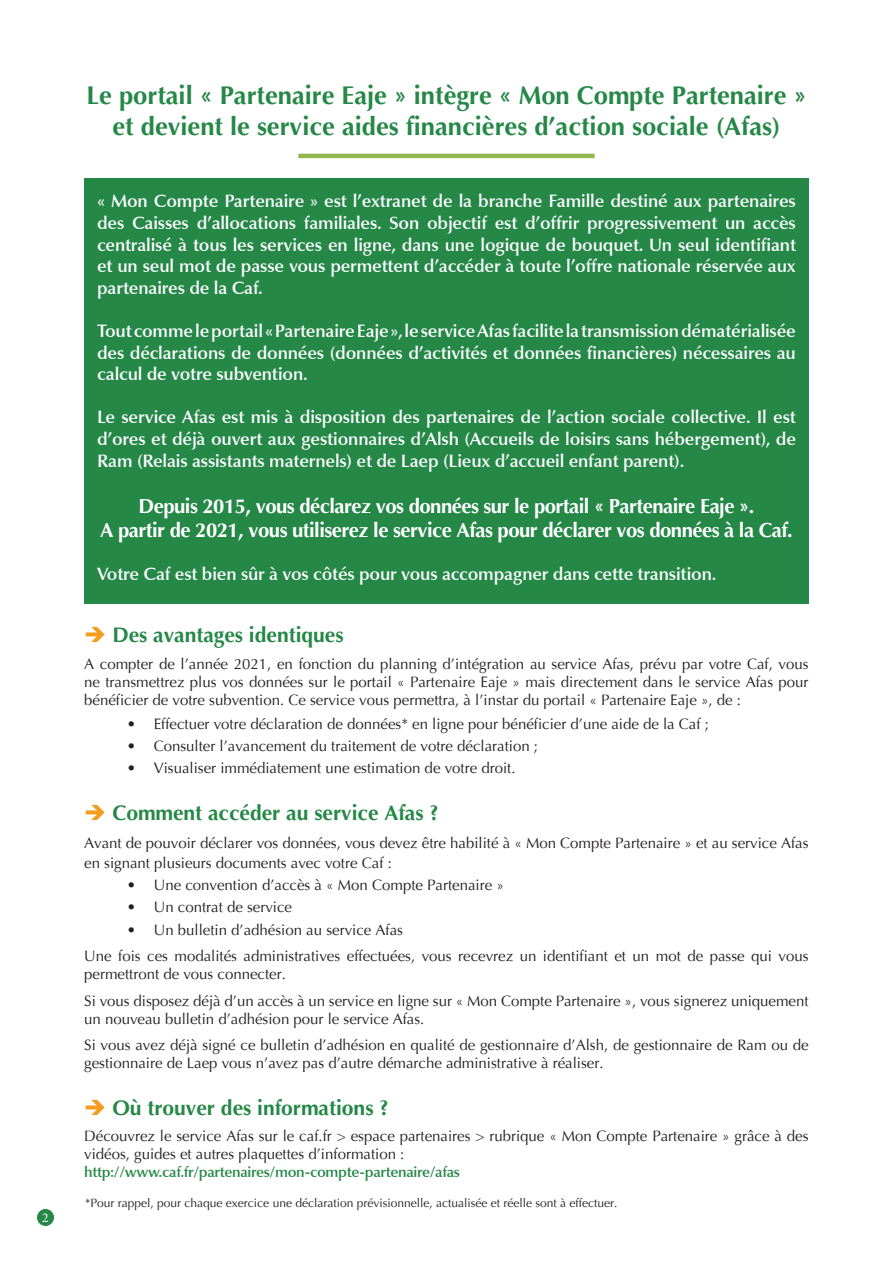
<style>
.page{position:relative;width:893px;height:1263px;background:#fff}
.page>*{position:absolute;margin:0;border:0;box-sizing:border-box;transform-origin:0 0}
.TITRE_1{font:700 25.5px/30.6px "Optima";color:#258847;text-align:center}
.TITRE_1-2{font:700 21px "Optima";color:#258847}
.Chapô{font:700 20.25px/24.3px "Optima";letter-spacing:-.025em;color:#fff;text-align:center}
.Chapô-2{font:600 18px/21.6px "Optima";letter-spacing:-.01em;color:#fff;text-align:justify}
.TEXTE_COURANT{font:15px/18px "Optima";color:#231f20}
.Chapô-3{font:600 15px "Optima";letter-spacing:-.025em;color:#258847}
.t1{font:13.5px "Minion Pro";color:#fff}
.notes_bas_de_page{font:12px "Optima";color:#231f20}
.s1{color:#f49d1d}
</style>
<div class="page">
<div style="left:37px;top:1209px;width:17px;height:17px;background:#258847;border-radius:50%"></div>
<div style="left:84px;top:178px;width:725px;height:426px;background:#258847"></div>
<hr style="left:298px;top:154px;width:297px;height:4px;background:#90b84f">
<p class="t1" style="left:42px;top:1209px;width:8px">2</p>
<p class="TITRE_1" style="left:87px;top:81px;width:721px">Le portail « Partenaire Eaje » intègre « Mon Compte Partenaire » et devient le service aides financières d’action sociale (Afas)</p>
<p class="Chapô-2" style="left:97px;top:191px;width:700px">« Mon Compte Partenaire » est l’extranet de la branche Famille destiné aux partenaires des Caisses d’allocations familiales. Son objectif est d’offrir progressivement un accès centralisé à tous les services en ligne, dans une logique de bouquet. Un seul identifiant et un seul mot de passe vous permettent d’accéder à toute l’offre nationale réservée aux partenaires de la Caf.</p>
<p class="Chapô-2" style="left:97px;top:320px;width:700px">Tout comme le portail « Partenaire Eaje », le service Afas facilite la transmission dématérialisée des déclarations de données (données d’activités et données financières) nécessaires au calcul de votre subvention.</p>
<p class="Chapô-2" style="left:97px;top:407px;width:700px">Le service Afas est mis à disposition des partenaires de l’action sociale collective. Il est d’ores et déjà ouvert aux gestionnaires d’Alsh (Accueils de loisirs sans hébergement), de Ram (Relais assistants maternels) et de Laep (Lieux d’accueil enfant parent).</p>
<p class="Chapô" style="left:100px;top:494px;width:694px">Depuis 2015, vous déclarez vos données sur le portail « Partenaire Eaje ».<br>A partir de 2021, vous utiliserez le service Afas pour déclarer vos données à la Caf.</p>
<p class="Chapô-2" style="left:97px;top:563px;width:621px">Votre Caf est bien sûr à vos côtés pour vous accompagner dans cette transition.</p>
<p class="TITRE_1-2" style="left:84px;top:623px;width:261px"><span class="s1">➔</span> Des avantages identiques</p>
<p class="TEXTE_COURANT" style="left:84px;top:655px;width:726px;text-align:justify">A compter de l’année 2021, en fonction du planning d’intégration au service Afas, prévu par votre Caf, vous ne transmettrez plus vos données sur le portail « Partenaire Eaje » mais directement dans le service Afas pour bénéficier de votre subvention. Ce service vous permettra, à l’instar du portail « Partenaire Eaje », de :</p>
<p class="TEXTE_COURANT" style="left:127px;top:715px;width:584px">• Effectuer votre déclaration de données* en ligne pour bénéficier d’une aide de la Caf ;</p>
<p class="TEXTE_COURANT" style="left:127px;top:737px;width:413px">• Consulter l’avancement du traitement de votre déclaration ;</p>
<p class="TEXTE_COURANT" style="left:127px;top:759px;width:390px">• Visualiser immédiatement une estimation de votre droit.</p>
<p class="TITRE_1-2" style="left:84px;top:801px;width:356px"><span class="s1">➔</span> Comment accéder au service Afas ?</p>
<p class="TEXTE_COURANT" style="left:84px;top:833px;width:726px;line-height:19.8px">Avant de pouvoir déclarer vos données, vous devez être habilité à « Mon Compte Partenaire » et au service Afas en signant plusieurs documents avec votre Caf :</p>
<p class="TEXTE_COURANT" style="left:127px;top:876px;width:379px">• Une convention d’accès à « Mon Compte Partenaire »</p>
<p class="TEXTE_COURANT" style="left:127px;top:899px;width:167px">• Un contrat de service</p>
<p class="TEXTE_COURANT" style="left:127px;top:921px;width:278px">• Un bulletin d’adhésion au service Afas</p>
<p class="TEXTE_COURANT" style="left:84px;top:947px;width:726px">Une fois ces modalités administratives effectuées, vous recevrez un identifiant et un mot de passe qui vous permettront de vous connecter.</p>
<p class="TEXTE_COURANT" style="left:84px;top:992px;width:726px">Si vous disposez déjà d’un accès à un service en ligne sur « Mon Compte Partenaire », vous signerez uniquement un nouveau bulletin d’adhésion pour le service Afas.</p>
<p class="TEXTE_COURANT" style="left:84px;top:1036px;width:726px">Si vous avez déjà signé ce bulletin d’adhésion en qualité de gestionnaire d’Alsh, de gestionnaire de Ram ou de gestionnaire de Laep vous n’avez pas d’autre démarche administrative à réaliser.</p>
<p class="TITRE_1-2" style="left:84px;top:1095px;width:306px"><span class="s1">➔</span> Où trouver des informations ?</p>
<p class="TEXTE_COURANT" style="left:84px;top:1127px;width:726px">Découvrez le service Afas sur le caf.fr &gt; espace partenaires &gt; rubrique « Mon Compte Partenaire » grâce à des vidéos, guides et autres plaquettes d’information :</p>
<p class="Chapô-3" style="left:84px;top:1163px;width:377px">http://www.caf.fr/partenaires/mon-compte-partenaire/afas</p>
<p class="notes_bas_de_page" style="left:85px;top:1196px;width:534px">*Pour rappel, pour chaque exercice une déclaration prévisionnelle, actualisée et réelle sont à effectuer.</p>
</div>
